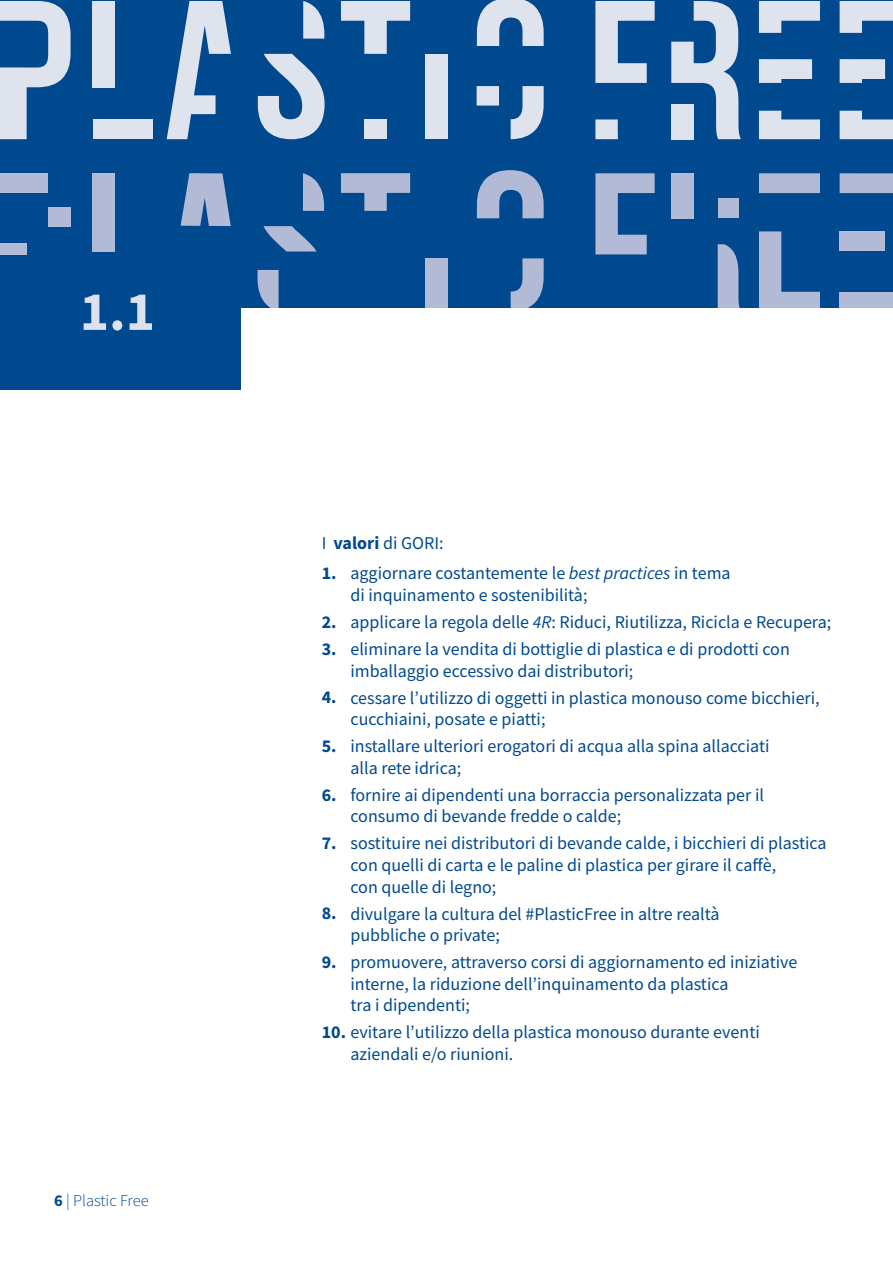
<style>
.page{position:relative;width:893px;height:1263px;background:#fff}
.page>*{position:absolute;margin:0;border:0;box-sizing:border-box;transform-origin:0 0}
.t1{font:700 55.5px "Source Sans Pro";color:#dee1ed}
.t2{font:18px/27px "Source Sans Pro";color:#00498f}
.t3{font:700 18px/27px "Source Sans Pro";color:#00498f}
.t4{font:300 16.5px "Source Sans Pro";color:#00498f}
.s1{font-weight:700}
.s2{font-style:italic}
</style>
<div class="page">
<div style="left:0;top:0;width:893px;height:1115px;background:#00498f"></div>
<svg style="left:0;top:1px;width:71px;height:138px"></svg>
<svg style="left:303px;top:1px;width:21px;height:38px"></svg>
<div style="left:92px;top:1px;width:23px;height:86px;background:#dfe3ee"></div>
<svg style="left:167px;top:1px;width:64px;height:138px"></svg>
<svg style="left:258px;top:54px;width:67px;height:85px"></svg>
<svg style="left:341px;top:1px;width:69px;height:53px"></svg>
<div style="left:426px;top:54px;width:22px;height:85px;background:#dfe3ee"></div>
<div style="left:364px;top:119px;width:23px;height:20px;background:#dfe3ee"></div>
<svg style="left:511px;top:86px;width:33px;height:53px"></svg>
<svg style="left:477px;top:0;width:67px;height:46px"></svg>
<div style="left:93px;top:119px;width:59px;height:20px;background:#dfe3ee"></div>
<svg style="left:477px;top:86px;width:22px;height:20px"></svg>
<svg style="left:181px;top:173px;width:50px;height:53px"></svg>
<div style="left:840px;top:292px;width:53px;height:19px;background:#b2bad6"></div>
<div style="left:718px;top:199px;width:20px;height:19px;background:#b2bad6"></div>
<div style="left:0;top:173px;width:48px;height:20px;background:#b2bad6"></div>
<div style="left:92px;top:173px;width:22px;height:79px;background:#b2bad6"></div>
<div style="left:425px;top:258px;width:23px;height:53px;background:#b2bad6"></div>
<svg style="left:511px;top:258px;width:33px;height:51px"></svg>
<div style="left:48px;top:207px;width:22px;height:19px;background:#b2bad6"></div>
<svg style="left:718px;top:244px;width:23px;height:65px"></svg>
<div style="left:671px;top:173px;width:22px;height:45px;background:#b2bad6"></div>
<svg style="left:759px;top:231px;width:61px;height:78px"></svg>
<svg style="left:759px;top:173px;width:61px;height:20px"></svg>
<svg style="left:840px;top:173px;width:53px;height:20px"></svg>
<svg style="left:595px;top:173px;width:60px;height:81px"></svg>
<svg style="left:263px;top:226px;width:54px;height:25px"></svg>
<svg style="left:258px;top:270px;width:21px;height:39px"></svg>
<svg style="left:303px;top:173px;width:21px;height:38px"></svg>
<div style="left:840px;top:231px;width:45px;height:20px;background:#b2bad6"></div>
<svg style="left:341px;top:173px;width:69px;height:38px"></svg>
<svg style="left:477px;top:170px;width:67px;height:48px"></svg>
<svg style="left:595px;top:119px;width:23px;height:20px"></svg>
<svg style="left:595px;top:1px;width:60px;height:82px"></svg>
<svg style="left:759px;top:111px;width:61px;height:28px"></svg>
<svg style="left:759px;top:59px;width:53px;height:24px"></svg>
<svg style="left:759px;top:1px;width:61px;height:32px"></svg>
<svg style="left:840px;top:111px;width:53px;height:28px"></svg>
<svg style="left:840px;top:59px;width:45px;height:24px"></svg>
<svg style="left:840px;top:1px;width:53px;height:32px"></svg>
<svg style="left:671px;top:1px;width:70px;height:138px"></svg>
<div style="left:671px;top:104px;width:23px;height:35px;background:#dfe3ee"></div>
<div style="left:0;top:243px;width:27px;height:70px;background:#b2bad6"></div>
<div style="left:0;top:309px;width:893px;height:954px;background:#fff"></div>
<div style="left:0;top:255px;width:240px;height:135px;background:#00498f"></div>
<h1 class="t1" style="left:80px;top:274px;width:77px">1.1</h1>
<p class="t4" style="left:54px;top:1190px;width:96px"><span class="s1">6</span> | Plastic Free</p>
<p class="t2" style="left:350px;top:528px;width:382px;line-height:30px;text-indent:-29px">I <span class="s1">valori</span> di GORI:<br>aggiornare costantemente le <span class="s2">best practices</span> in tema</p>
<p class="t2" style="left:350px;top:581px;width:482px">di inquinamento e sostenibilità;<br>applicare la regola delle <span class="s2">4R</span>: Riduci, Riutilizza, Ricicla e Recupera; eliminare la vendita di bottiglie di plastica e di prodotti con</p>
<p class="t2" style="left:350px;top:657px;width:471px">imballaggio eccessivo dai distributori;<br>cessare l’utilizzo di oggetti in plastica monouso come bicchieri,</p>
<p class="t2" style="left:350px;top:705px;width:421px">cucchiaini, posate e piatti;<br>installare ulteriori erogatori di acqua alla spina allacciati</p>
<p class="t2" style="left:350px;top:754px;width:415px">alla rete idrica;<br>fornire ai dipendenti una borraccia personalizzata per il</p>
<p class="t2" style="left:350px;top:803px;width:478px">consumo di bevande fredde o calde;<br>sostituire nei distributori di bevande calde, i bicchieri di plastica</p>
<p class="t2" style="left:350px;top:854px;width:427px;line-height:21.6px">con quelli di carta e le paline di plastica per girare il caffè, con quelle di legno;</p>
<p class="t2" style="left:350px;top:903px;width:371px;line-height:21.6px">divulgare la cultura del #PlasticFree in altre realtà pubbliche o private;</p>
<p class="t2" style="left:350px;top:951px;width:449px;line-height:21.6px">promuovere, attraverso corsi di aggiornamento ed iniziative interne, la riduzione dell’inquinamento da plastica<br>tra i dipendenti;</p>
<p class="t2" style="left:350px;top:1021px;width:411px;line-height:21.6px;text-indent:-29px"><span class="s1">10.</span> evitare l’utilizzo della plastica monouso durante eventi aziendali e/o riunioni.</p>
<p class="t3" style="left:322px;top:559px;width:16px">1.</p>
<p class="t3" style="left:322px;top:608px;width:16px">2.<br>3.</p>
<p class="t3" style="left:322px;top:683px;width:16px">4.</p>
<p class="t3" style="left:322px;top:732px;width:16px">5.</p>
<p class="t3" style="left:322px;top:781px;width:16px">6.</p>
<p class="t3" style="left:322px;top:829px;width:16px">7.</p>
<p class="t3" style="left:322px;top:899px;width:16px">8.</p>
<p class="t3" style="left:322px;top:948px;width:16px">9.</p>
</div>
